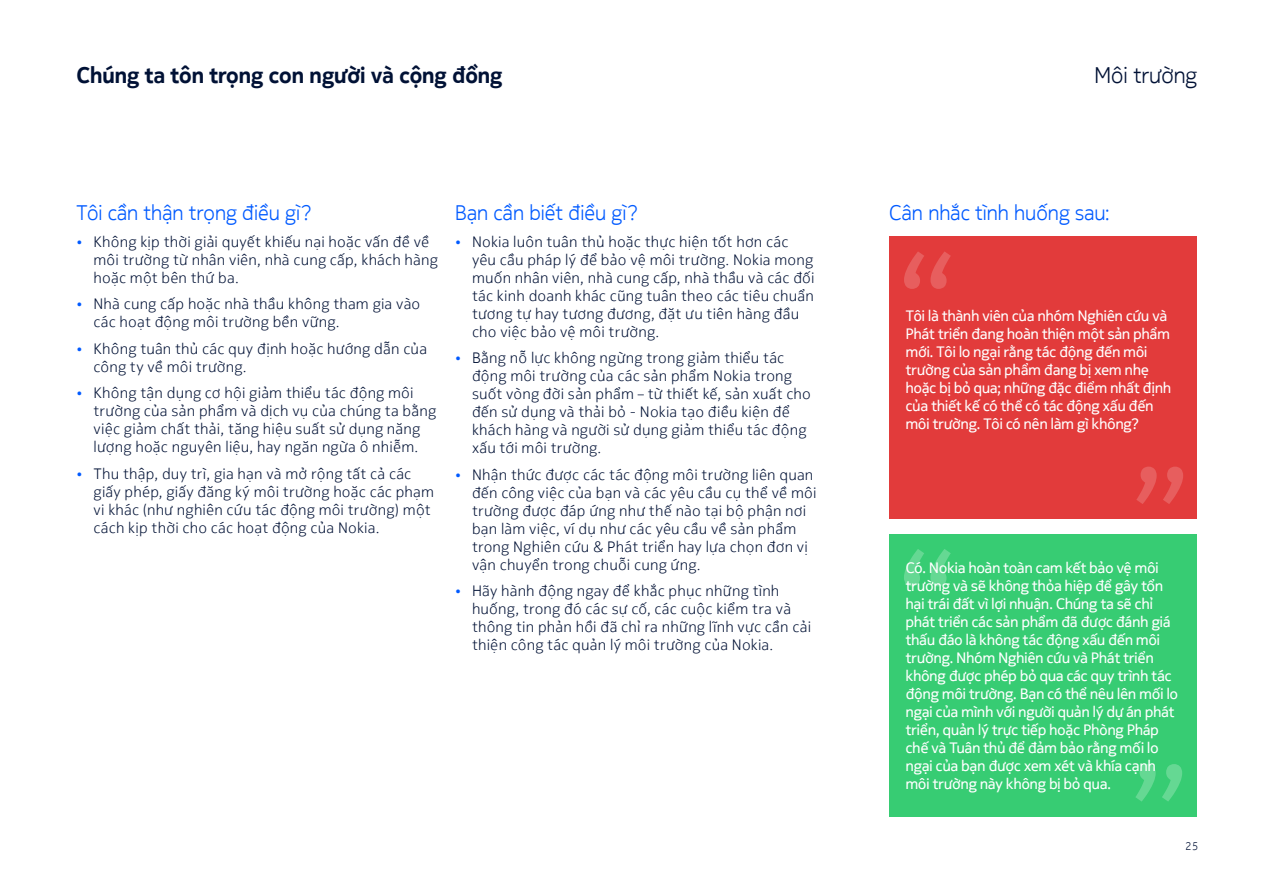
<style>
.page{position:relative;width:1263px;height:893px;background:#fff}
.page>*{position:absolute;margin:0;border:0;box-sizing:border-box;transform-origin:0 0}
.t1{font:700 22.5px "Nokia Pure Headline";color:#001135}
.t2{font:300 22.5px "Nokia Pure Headline";color:#001135}
.t3{font:300 21px "Nokia Pure Headline";color:#005aff}
.t4{font:300 15px/18px "Nokia Pure Text";letter-spacing:.01em;color:#001135}
.t5{font:15px/18px "Nokia Pure Headline";letter-spacing:.01em;color:#fff}
.t6{font:300 11.25px "Nokia Pure Text";color:#001135}
.s1{font-size:13.5px;color:#005aff}
</style>
<div class="page">
<div style="left:889px;top:534px;width:308px;height:282px;background:#37cc73"></div>
<div style="left:889px;top:237px;width:308px;height:282px;background:#e23b3b"></div>
<svg style="left:1136px;top:467px;width:47px;height:37px"></svg>
<svg style="left:1135px;top:764px;width:47px;height:37px"></svg>
<svg style="left:904px;top:251px;width:47px;height:38px"></svg>
<svg style="left:904px;top:549px;width:47px;height:37px"></svg>
<hr style="left:0;top:0;width:1px;height:310px;background:#757575">
<h1 class="t1" style="left:77px;top:61px;width:427px">Chúng ta tôn trọng con người và cộng đồng</h1>
<h2 class="t3" style="left:77px;top:200px;width:237px">Tôi cần thận trọng điều gì?</h2>
<p class="t4" style="left:94px;top:232px;width:346px;text-indent:-17px"><span class="s1">•</span> Không kịp thời giải quyết khiếu nại hoặc vấn đề về môi trường từ nhân viên, nhà cung cấp, khách hàng hoặc một bên thứ ba.</p>
<p class="t4" style="left:94px;top:295px;width:328px;text-indent:-17px"><span class="s1">•</span> Nhà cung cấp hoặc nhà thầu không tham gia vào các hoạt động môi trường bền vững.</p>
<p class="t4" style="left:94px;top:339px;width:335px;text-indent:-17px"><span class="s1">•</span> Không tuân thủ các quy định hoặc hướng dẫn của công ty về môi trường.</p>
<p class="t4" style="left:94px;top:384px;width:344px;text-indent:-17px"><span class="s1">•</span> Không tận dụng cơ hội giảm thiểu tác động môi trường của sản phẩm và dịch vụ của chúng ta bằng việc giảm chất thải, tăng hiệu suất sử dụng năng lượng hoặc nguyên liệu, hay ngăn ngừa ô nhiễm.</p>
<p class="t4" style="left:94px;top:464px;width:342px;text-indent:-17px"><span class="s1">•</span> Thu thập, duy trì, gia hạn và mở rộng tất cả các giấy phép, giấy đăng ký môi trường hoặc các phạm vi khác (như nghiên cứu tác động môi trường) một cách kịp thời cho các hoạt động của Nokia.</p>
<h2 class="t3" style="left:455px;top:200px;width:185px">Bạn cần biết điều gì?</h2>
<p class="t4" style="left:472px;top:232px;width:344px;text-indent:-17px"><span class="s1">•</span> Nokia luôn tuân thủ hoặc thực hiện tốt hơn các yêu cầu pháp lý để bảo vệ môi trường. Nokia mong muốn nhân viên, nhà cung cấp, nhà thầu và các đối tác kinh doanh khác cũng tuân theo các tiêu chuẩn tương tự hay tương đương, đặt ưu tiên hàng đầu cho việc bảo vệ môi trường.</p>
<p class="t4" style="left:472px;top:349px;width:340px;text-indent:-17px"><span class="s1">•</span> Bằng nỗ lực không ngừng trong giảm thiểu tác động môi trường của các sản phẩm Nokia trong suốt vòng đời sản phẩm – từ thiết kế, sản xuất cho đến sử dụng và thải bỏ - Nokia tạo điều kiện để khách hàng và người sử dụng giảm thiểu tác động xấu tới môi trường.</p>
<p class="t4" style="left:472px;top:465px;width:346px;text-indent:-17px"><span class="s1">•</span> Nhận thức được các tác động môi trường liên quan đến công việc của bạn và các yêu cầu cụ thể về môi trường được đáp ứng như thế nào tại bộ phận nơi bạn làm việc, ví dụ như các yêu cầu về sản phẩm trong Nghiên cứu &amp; Phát triển hay lựa chọn đơn vị vận chuyển trong chuỗi cung ứng.</p>
<p class="t4" style="left:472px;top:582px;width:341px;text-indent:-17px"><span class="s1">•</span> Hãy hành động ngay để khắc phục những tình huống, trong đó các sự cố, các cuộc kiểm tra và thông tin phản hồi đã chỉ ra những lĩnh vực cần cải thiện công tác quản lý môi trường của Nokia.</p>
<h1 class="t2" style="left:1094px;top:61px;width:104px">Môi trường</h1>
<h2 class="t3" style="left:889px;top:200px;width:222px">Cân nhắc tình huống sau:</h2>
<p class="t5" style="left:906px;top:306px;width:267px">Tôi là thành viên của nhóm Nghiên cứu và Phát triển đang hoàn thiện một sản phẩm mới. Tôi lo ngại rằng tác động đến môi trường của sản phẩm đang bị xem nhẹ hoặc bị bỏ qua; những đặc điểm nhất định của thiết kế có thể có tác động xấu đến môi trường. Tôi có nên làm gì không?</p>
<p class="t5" style="left:906px;top:558px;width:274px">Có. Nokia hoàn toàn cam kết bảo vệ môi trường và sẽ không thỏa hiệp để gây tổn hại trái đất vì lợi nhuận. Chúng ta sẽ chỉ phát triển các sản phẩm đã được đánh giá thấu đáo là không tác động xấu đến môi trường. Nhóm Nghiên cứu và Phát triển không được phép bỏ qua các quy trình tác động môi trường. Bạn có thể nêu lên mối lo ngại của mình với người quản lý dự án phát triển, quản lý trực tiếp hoặc Phòng Pháp chế và Tuân thủ để đảm bảo rằng mối lo ngại của bạn được xem xét và khía cạnh môi trường này không bị bỏ qua.</p>
<p class="t6" style="left:1185px;top:839px;width:15px">25</p>
</div>
